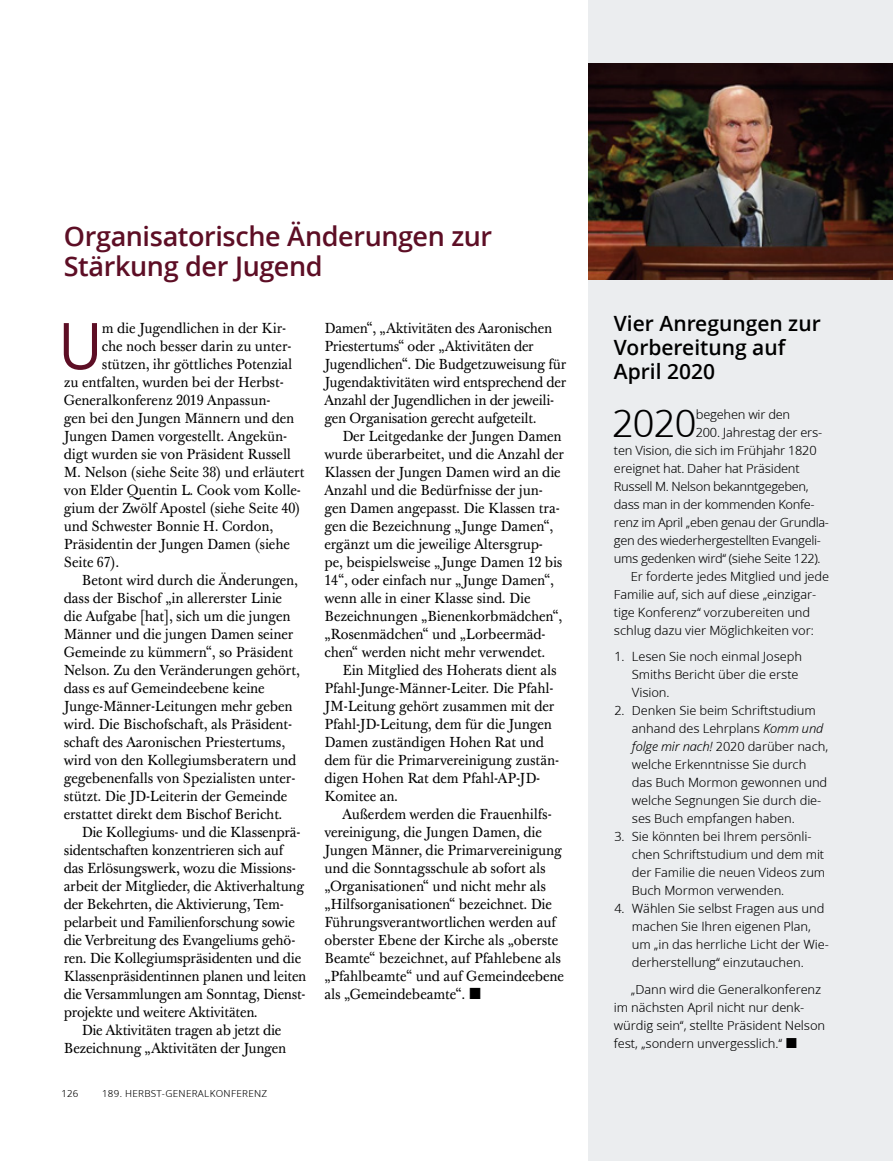
<style>
.page{position:relative;width:893px;height:1161px;background:#fff}
.page>*{position:absolute;margin:0;border:0;box-sizing:border-box;transform-origin:0 0}
.ARTCL_para_first{font:64.65px "Zoramlds Lat";color:#5d0e25;scale:.94 1}
.SIDE_para_first_SMAL{font:37.95px "Zoramlds Lat";color:#000}
.ARTCL_title_18_pt_Zo{font:600 27px/30px "Zoramlds Lat";letter-spacing:-.015em;color:#5d0e25}
.ARTCL_title_14_pt_Zo{font:600 21px/24px "Zoramlds Lat";color:#000}
.ARTCL_para{font:14.25px/18px "Mc Kaylds Lat";letter-spacing:-.01em;color:#000;scale:.94 1}
.ARTCL_para_first-2{font:14.25px "Mc Kaylds Lat";letter-spacing:-.01em;color:#000;scale:.94 1}
.SIDE_para_SM-yellow{font:12.75px/18px "Zoramlds Lat";letter-spacing:-.01em;color:#000}
.SIDE_para_first_SMAL-2{font:12.75px "Zoramlds Lat";letter-spacing:-.03em;color:#000}
.SIDE_para_SMALL-yell{font:12.75px/18px "Zoramlds Lat";letter-spacing:-.01em;color:#000}
.t1{font:9.75px "Zoramlds Lat";letter-spacing:.03em;color:#000}
.s1{font-style:italic}
.s2{font-family:"Mc Kaylds Lat"}
</style>
<div class="page">
<div style="left:588px;top:0;width:305px;height:1161px;background:#ebedef"></div>
<img style="left:588px;top:64px;width:305px;height:215px">
<p class="ARTCL_title_18_pt_Zo" style="left:64px;top:221px;width:430px">Organisatorische Änderungen zur<br>Stärkung der Jugend</p>
<p class="ARTCL_para_first" style="left:58px;top:298px;width:49px">U</p>
<p class="ARTCL_para_first-2" style="left:102px;top:317px;width:198px">m die Jugendlichen in der Kir-</p>
<p class="ARTCL_para_first-2" style="left:102px;top:335px;width:203px">che noch besser darin zu unter-</p>
<p class="ARTCL_para_first-2" style="left:102px;top:353px;width:204px">stützen, ihr göttliches Potenzial</p>
<p class="ARTCL_para_first-2" style="left:64px;top:371px;width:235px">zu entfalten, wurden bei der Herbst-</p>
<p class="ARTCL_para_first-2" style="left:64px;top:389px;width:221px">Generalkonferenz 2019 Anpassun-</p>
<p class="ARTCL_para_first-2" style="left:64px;top:407px;width:247px">gen bei den Jungen Männern und den</p>
<p class="ARTCL_para_first-2" style="left:64px;top:425px;width:239px">Jungen Damen vorgestellt. Angekün-</p>
<p class="ARTCL_para_first-2" style="left:64px;top:443px;width:243px">digt wurden sie von Präsident Russell</p>
<p class="ARTCL_para_first-2" style="left:64px;top:461px;width:258px">M. Nelson (siehe Seite 38) und erläutert</p>
<p class="ARTCL_para_first-2" style="left:64px;top:479px;width:254px">von Elder Quentin L. Cook vom Kolle-</p>
<p class="ARTCL_para_first-2" style="left:64px;top:497px;width:253px">gium der Zwölf Apostel (siehe Seite 40)</p>
<p class="ARTCL_para_first-2" style="left:64px;top:515px;width:224px">und Schwester Bonnie H. Cordon,</p>
<p class="ARTCL_para_first-2" style="left:64px;top:533px;width:242px">Präsidentin der Jungen Damen (siehe</p>
<p class="ARTCL_para_first-2" style="left:64px;top:551px;width:61px">Seite 67).</p>
<p class="ARTCL_para" style="left:64px;top:571px;width:253px;text-indent:18px">Betont wird durch die Änderungen, dass der Bischof „in allererster Linie die Aufgabe [hat], sich um die jungen Männer und die jungen Damen seiner Gemeinde zu kümmern“, so Präsident Nelson. Zu den Veränderungen gehört, dass es auf Gemeindeebene keine Junge-Männer-Leitungen mehr geben wird. Die Bischofschaft, als Präsident&shy;schaft des Aaronischen Priestertums, wird von den Kollegiumsberatern und gegebenenfalls von Spezialisten unter&shy;stützt. Die JD-Leiterin der Gemeinde erstattet direkt dem Bischof Bericht.</p>
<p class="ARTCL_para" style="left:64px;top:823px;width:260px;text-indent:18px">Die Kollegiums- und die Klassenprä&shy;sidentschaften konzentrieren sich auf das Erlösungswerk, wozu die Missions&shy;arbeit der Mitglieder, die Aktiverhaltung der Bekehrten, die Aktivierung, Tem&shy;pelarbeit und Familienforschung sowie die Verbreitung des Evangeliums gehö&shy;ren. Die Kollegiumspräsidenten und die Klassenpräsidentinnen planen und leiten die Versammlungen am Sonntag, Dienst&shy;projekte und weitere Aktivitäten.</p>
<p class="ARTCL_para" style="left:64px;top:1021px;width:238px;text-indent:18px">Die Aktivitäten tragen ab jetzt die<br>Bezeichnung „Aktivitäten der Jungen</p>
<p class="t1" style="left:62px;top:1086px;width:18px">126</p>
<p class="t1" style="left:102px;top:1086px;width:167px">189. HERBST-GENERALKONFERENZ</p>
<p class="ARTCL_para" style="left:324px;top:319px;width:259px">Damen“, „Aktivitäten des Aaronischen Priestertums“ oder „Aktivitäten der Jugendlichen“. Die Budgetzuweisung für Jugendaktivitäten wird entsprechend der Anzahl der Jugendlichen in der jeweili&shy;gen Organisation gerecht aufgeteilt.</p>
<p class="ARTCL_para" style="left:324px;top:427px;width:257px;text-indent:18px">Der Leitgedanke der Jungen Damen wurde überarbeitet, und die Anzahl der Klassen der Jungen Damen wird an die Anzahl und die Bedürfnisse der jun&shy;gen Damen angepasst. Die Klassen tra&shy;gen die Bezeichnung „Junge Damen“, ergänzt um die jeweilige Altersgrup&shy;pe, beispielsweise „Junge Damen 12 bis 14“, oder einfach nur „Junge Damen“, wenn alle in einer Klasse sind. Die Bezeichnungen „Bienenkorbmädchen“, „Rosenmädchen“ und „Lorbeermäd&shy;chen“ werden nicht mehr verwendet.</p>
<p class="ARTCL_para" style="left:324px;top:661px;width:251px;text-indent:18px">Ein Mitglied des Hoherats dient als Pfahl-Junge-Männer-Leiter. Die Pfahl-JM-Leitung gehört zusammen mit der Pfahl-JD-Leitung, dem für die Jungen Damen zuständigen Hohen Rat und dem für die Primarvereinigung zustän&shy;digen Hohen Rat dem Pfahl-AP-JD-Komitee an.</p>
<p class="ARTCL_para" style="left:324px;top:805px;width:257px;text-indent:18px">Außerdem werden die Frauenhilfs&shy;vereinigung, die Jungen Damen, die Jungen Männer, die Primarvereinigung und die Sonntagsschule ab sofort als „Organisationen“ und nicht mehr als „Hilfsorganisationen“ bezeichnet. Die Führungsverantwortlichen werden auf oberster Ebene der Kirche als „oberste Beamte“ bezeichnet, auf Pfahlebene als „Pfahlbeamte“ und auf Gemeindeebene als „Gemeindebeamte“. ◼</p>
<p class="ARTCL_title_14_pt_Zo" style="left:614px;top:312px;width:208px">Vier Anregungen zur<br>Vorbereitung auf<br>April 2020</p>
<p class="SIDE_para_first_SMAL" style="left:612px;top:395px;width:86px">2020</p>
<p class="SIDE_para_first_SMAL-2" style="left:696px;top:405px;width:96px">begehen wir den</p>
<p class="SIDE_para_first_SMAL-2" style="left:696px;top:423px;width:128px">200. Jahrestag der ers-</p>
<p class="SIDE_para_first_SMAL-2" style="left:614px;top:441px;width:204px">ten Vision, die sich im Frühjahr 1820</p>
<p class="SIDE_para_first_SMAL-2" style="left:614px;top:459px;width:187px">ereignet hat. Daher hat Präsident</p>
<p class="SIDE_para_first_SMAL-2" style="left:614px;top:477px;width:196px">Russell M. Nelson bekanntgegeben,</p>
<p class="SIDE_para_first_SMAL-2" style="left:614px;top:495px;width:202px">dass man in der kommenden Konfe-</p>
<p class="SIDE_para_first_SMAL-2" style="left:614px;top:513px;width:217px">renz im April „eben genau der Grundla-</p>
<p class="SIDE_para_first_SMAL-2" style="left:614px;top:531px;width:208px">gen des wiederhergestellten Evangeli-</p>
<p class="SIDE_para_first_SMAL-2" style="left:614px;top:549px;width:208px">ums gedenken wird“ (siehe Seite 122).</p>
<p class="SIDE_para_SMALL-yell" style="left:614px;top:567px;width:217px;text-indent:17px">Er forderte jedes Mitglied und jede Familie auf, sich auf diese „einzigar&shy;tige Konferenz“ vorzubereiten und schlug dazu vier Möglichkeiten vor:</p>
<p class="SIDE_para_SM-yellow" style="left:632px;top:648px;width:172px;text-indent:-18px">1. Lesen Sie noch einmal Joseph<br>Smiths Bericht über die erste<br>Vision.</p>
<p class="SIDE_para_SM-yellow" style="left:632px;top:702px;width:198px;text-indent:-18px">2. Denken Sie beim Schriftstudium anhand des Lehrplans <span class="s1">Komm und folge mir nach!</span> 2020 darüber nach, welche Erkenntnisse Sie durch das Buch Mormon gewonnen und welche Segnungen Sie durch die&shy;ses Buch empfangen haben.</p>
<p class="SIDE_para_SM-yellow" style="left:632px;top:828px;width:195px;text-indent:-18px">3. Sie könnten bei Ihrem persönli&shy;chen Schriftstudium und dem mit der Familie die neuen Videos zum<br>Buch Mormon verwenden.</p>
<p class="SIDE_para_SM-yellow" style="left:632px;top:900px;width:198px;text-indent:-18px">4. Wählen Sie selbst Fragen aus und machen Sie Ihren eigenen Plan, um „in das herrliche Licht der Wie&shy;derherstellung“ einzutauchen.</p>
<p class="SIDE_para_SMALL-yell" style="left:614px;top:980px;width:213px;text-indent:17px">„Dann wird die Generalkonferenz im nächsten April nicht nur denk&shy;würdig sein“, stellte Präsident Nelson fest, „sondern unvergesslich.“ <span class="s2">◼</span></p>
</div>
